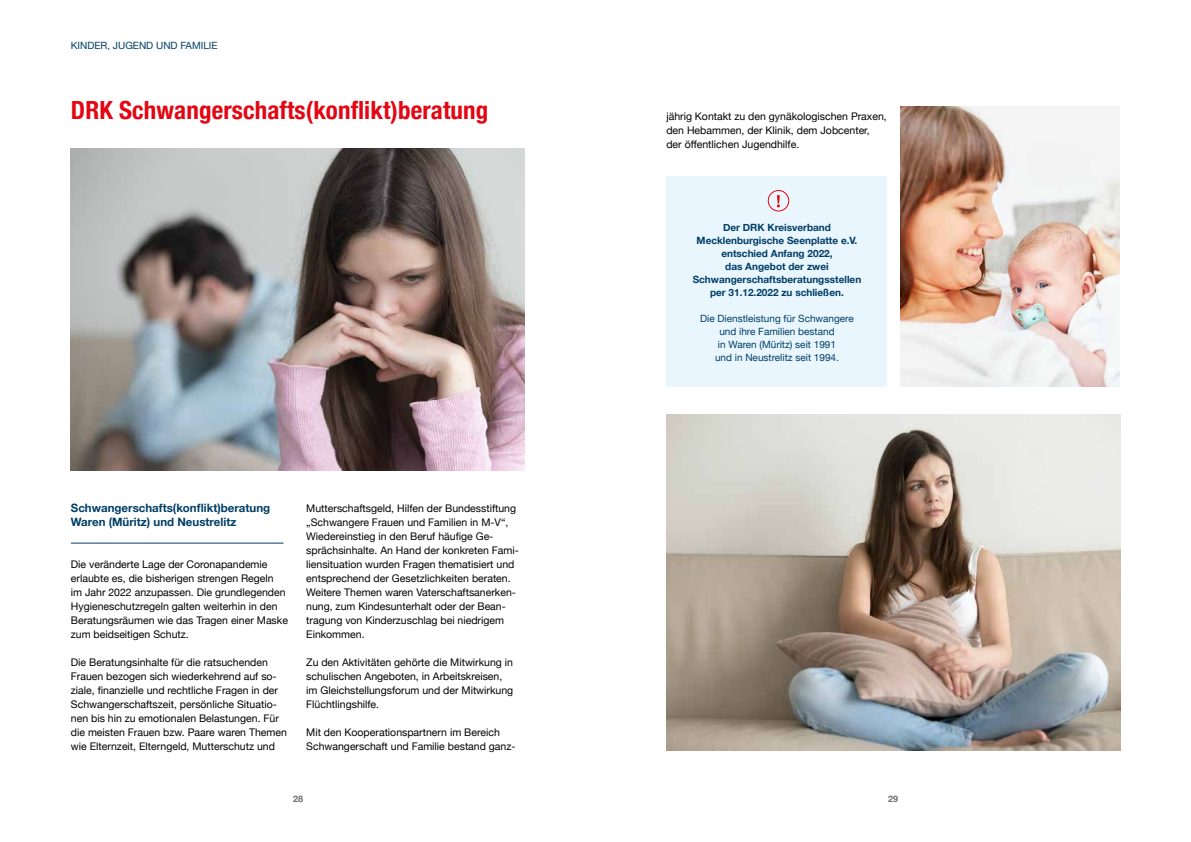
<style>
.page{position:relative;width:1191px;height:842px;background:#fff}
.page>*{position:absolute;margin:0;border:0;box-sizing:border-box;transform-origin:0 0}
.t1{font:700 condensed 25px "Helvetica Neue";letter-spacing:.005em;color:#e30613}
.t2{font:700 11.5px/14px "Helvetica Neue";color:#003e66}
.t3{font:10.5px/14px "Helvetica Neue";color:#000}
.t4{font:700 10px/13px "Helvetica Neue";color:#003e66;text-align:center}
.t5{font:10px/13px "Helvetica Neue";color:#003e66;text-align:center}
.t6{font:700 9px "Helvetica Neue";color:#706f6f}
</style>
<div class="page">
<div style="left:666px;top:176px;width:221px;height:210px;background:#eaf6fe"></div>
<img style="left:71px;top:148px;width:453px;height:322px">
<hr style="left:71px;top:543px;width:212px;height:1px;background:#003e66">
<img style="left:900px;top:106px;width:219px;height:280px">
<img style="left:666px;top:414px;width:454px;height:336px">
<svg style="left:777px;top:195px;width:2px;height:12px"></svg>
<div style="left:767px;top:190px;width:22px;height:21px;border:1px solid #e30613;border-radius:50%"></div>
<p class="t5" style="left:71px;top:40px;width:148px">KINDER, JUGEND UND FAMILIE</p>
<h1 class="t1" style="left:71px;top:90px;width:419px">DRK Schwangerschafts(konflikt)beratung</h1>
<p class="t2" style="left:71px;top:501px;width:201px">Schwangerschafts(konflikt)beratung<br>Waren (Müritz) und Neustrelitz</p>
<p class="t3" style="left:71px;top:558px;width:219px">Die veränderte Lage der Coronapandemie erlaubte es, die bisherigen strengen Regeln<br>im Jahr 2022 anzupassen. Die grundlegenden Hygieneschutzregeln galten weiterhin in den Beratungsräumen wie das Tragen einer Maske zum beidseitigen Schutz.</p>
<p class="t3" style="left:71px;top:656px;width:218px">Die Beratungsinhalte für die ratsuchenden Frauen bezogen sich wiederkehrend auf so&shy;ziale, finanzielle und rechtliche Fragen in der Schwangerschaftszeit, persönliche Situatio&shy;nen bis hin zu emotionalen Belastungen. Für die meisten Frauen bzw. Paare waren Themen wie Elternzeit, Elterngeld, Mutterschutz und</p>
<p class="t3" style="left:306px;top:502px;width:214px">Mutterschaftsgeld, Hilfen der Bundesstiftung „Schwangere Frauen und Familien in M-V“, Wiedereinstieg in den Beruf häufige Ge&shy;sprächsinhalte. An Hand der konkreten Fami&shy;liensituation wurden Fragen thematisiert und entsprechend der Gesetzlichkeiten beraten.<br>Weitere Themen waren Vaterschaftsanerken&shy;nung, zum Kindesunterhalt oder der Bean&shy;tragung von Kinderzuschlag bei niedrigem Einkommen.</p>
<p class="t3" style="left:306px;top:656px;width:208px">Zu den Aktivitäten gehörte die Mitwirkung in schulischen Angeboten, in Arbeitskreisen, im Gleichstellungsforum und der Mitwirkung Flüchtlingshilfe.</p>
<p class="t3" style="left:306px;top:726px;width:211px">Mit den Kooperationspartnern im Bereich<br>Schwangerschaft und Familie bestand ganz-</p>
<p class="t3" style="left:666px;top:110px;width:222px">jährig Kontakt zu den gynäkologischen Praxen, den Hebammen, der Klinik, dem Jobcenter, der öffentlichen Jugendhilfe.</p>
<p class="t4" style="left:692px;top:221px;width:170px">Der DRK Kreisverband<br>Mecklenburgische Seenplatte e.V. entschied Anfang 2022,<br>das Angebot der zwei<br>Schwangerschaftsberatungsstellen per 31.12.2022 zu schließen.</p>
<p class="t5" style="left:700px;top:313px;width:155px">Die Dienstleistung für Schwangere und ihre Familien bestand<br>in Waren (Müritz) seit 1991<br>und in Neustrelitz seit 1994.</p>
<p class="t6" style="left:293px;top:791px;width:12px">28</p>
<p class="t6" style="left:888px;top:791px;width:12px">29</p>
</div>
